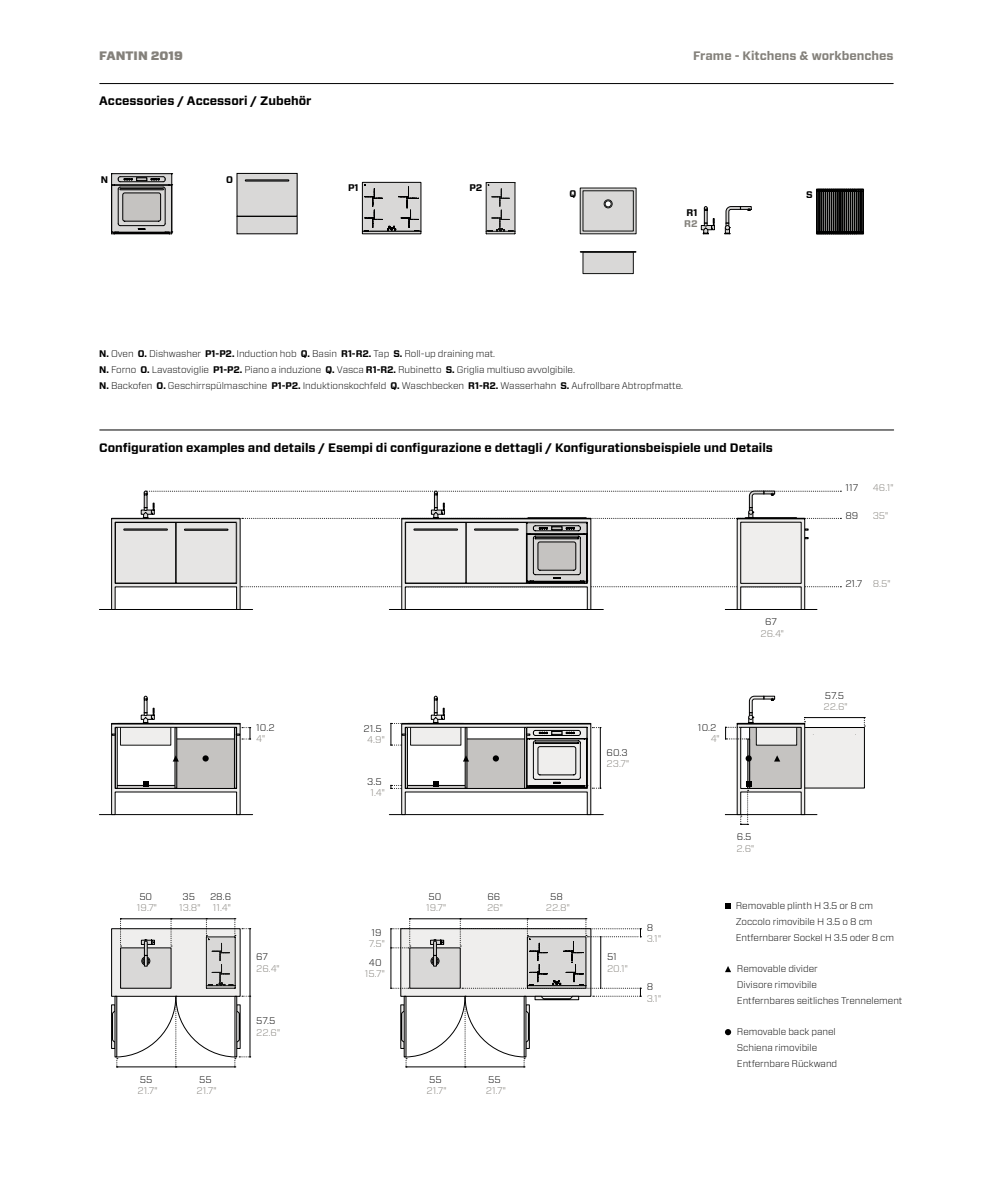
<style>
.page{position:relative;width:993px;height:1191px;background:#fff}
.page>*{position:absolute;margin:0;border:0;box-sizing:border-box;transform-origin:0 0}
.t1{font:700 12.25px "Forza";color:#000}
.t2{font:700 12.25px "Forza";color:#84817b}
.t3{font:900 12.25px "Forza";color:#84817b}
.t4{font:300 9.62px/15.8px "Forza";letter-spacing:-.005em;color:#000}
.t5{font:300 9.62px "Forza";color:#84817b}
.t6{font:700 9.62px "Forza";color:#000}
.t7{font:700 9.62px "Forza";color:#84817b}
.s1{font-weight:700}
.s2{color:#84817b}
</style>
<div class="page">
<div style="left:803px;top:727px;width:61px;height:61px;background:#efeeed"></div>
<div style="left:803px;top:727px;width:61px;height:61px;border:1px solid #000"></div>
<svg style="left:362px;top:182px;width:59px;height:52px;background:#b4b3b2"></svg>
<svg style="left:486px;top:182px;width:29px;height:52px;background:#b3b3b2"></svg>
<div style="left:582px;top:252px;width:51px;height:22px;background:#d9d8d7;border:1px solid #111211"></div>
<div style="left:580px;top:252px;width:56px;height:1px;border:1px solid #111211"></div>
<svg style="left:580px;top:188px;width:56px;height:46px;background:#c0bfbe"></svg>
<div style="left:604px;top:200px;width:8px;height:8px;border:1px solid #111211;border-radius:50%"></div>
<svg style="left:816px;top:192px;width:47px;height:39px;background:#2c2c2c"></svg>
<svg style="left:816px;top:231px;width:47px;height:3px"></svg>
<svg style="left:816px;top:189px;width:47px;height:3px"></svg>
<svg style="left:724px;top:206px;width:27px;height:28px"></svg>
<svg style="left:701px;top:206px;width:13px;height:28px"></svg>
<div style="left:237px;top:173px;width:60px;height:43px;background:#d9d8d7"></div>
<div style="left:237px;top:173px;width:60px;height:43px;border:1px solid #000"></div>
<div style="left:237px;top:216px;width:60px;height:18px;background:#d9d8d7"></div>
<div style="left:237px;top:216px;width:60px;height:18px;border:1px solid #000"></div>
<div style="left:245px;top:180px;width:44px;height:1px;border:1px solid #000"></div>
<svg style="left:111px;top:173px;width:62px;height:62px;background:#989796"></svg>
<hr style="left:100px;top:83px;width:792px;height:1px;background:#000">
<hr style="left:100px;top:429px;width:793px;height:1px;background:#000">
<hr style="left:99px;top:609px;width:153px;height:1px;background:#000">
<hr style="left:99px;top:814px;width:153px;height:1px;background:#000">
<hr style="left:724px;top:609px;width:93px;height:1px;background:#000">
<hr style="left:724px;top:814px;width:93px;height:1px;background:#000">
<hr style="left:389px;top:609px;width:214px;height:1px;background:#000">
<svg style="left:111px;top:491px;width:730px;height:118px"></svg>
<div style="left:176px;top:522px;width:60px;height:61px;background:#e6e5e4"></div>
<div style="left:184px;top:529px;width:44px;height:1px;border:1px solid #000"></div>
<hr style="left:249px;top:928px;width:1px;height:128px;background:#000">
<div style="left:112px;top:928px;width:128px;height:68px;background:#efeeed"></div>
<div style="left:111px;top:928px;width:129px;height:68px;border:1px solid #000"></div>
<div style="left:120px;top:948px;width:51px;height:40px;background:#d9d8d7"></div>
<svg style="left:141px;top:939px;width:14px;height:27px"></svg>
<svg style="left:111px;top:995px;width:140px;height:72px"></svg>
<hr style="left:120px;top:918px;width:115px;height:1px;background:#000">
<svg style="left:120px;top:918px;width:1px;height:28px"></svg>
<svg style="left:170px;top:918px;width:2px;height:28px"></svg>
<svg style="left:206px;top:918px;width:30px;height:70px"></svg>
<svg style="left:390px;top:918px;width:251px;height:149px"></svg>
<svg style="left:111px;top:696px;width:140px;height:118px"></svg>
<hr style="left:389px;top:814px;width:214px;height:1px;background:#000">
<div style="left:724px;top:1029px;width:7px;height:6px;background:#000;border-radius:50%"></div>
<svg style="left:725px;top:966px;width:6px;height:6px"></svg>
<svg style="left:725px;top:903px;width:5px;height:6px"></svg>
<hr style="left:804px;top:717px;width:60px;height:1px;background:#000">
<svg style="left:724px;top:696px;width:81px;height:129px"></svg>
<svg style="left:863px;top:717px;width:2px;height:9px"></svg>
<svg style="left:390px;top:696px;width:211px;height:118px"></svg>
<p class="t3" style="left:99px;top:48px;width:85px">FANTIN 2019</p>
<p class="t2" style="left:693px;top:48px;width:202px">Frame - Kitchens &amp; workbenches</p>
<p class="t1" style="left:99px;top:93px;width:214px">Accessories / Accessori / Zubehör</p>
<p class="t6" style="left:101px;top:173px;width:9px">N</p>
<p class="t6" style="left:226px;top:173px;width:8px">O</p>
<p class="t6" style="left:348px;top:182px;width:12px">P1</p>
<p class="t6" style="left:469px;top:182px;width:14px">P2</p>
<p class="t6" style="left:569px;top:187px;width:8px">Q</p>
<p class="t6" style="left:805px;top:188px;width:8px">S</p>
<p class="t6" style="left:686px;top:206px;width:12px">R1</p>
<p class="t7" style="left:684px;top:217px;width:15px">R2</p>
<p class="t4" style="left:99px;top:346px;width:585px"><span class="s1">N.</span> Oven <span class="s1">O.</span> Dishwasher <span class="s1">P1-P2.</span> Induction hob <span class="s1">Q.</span> Basin <span class="s1">R1-R2.</span> Tap <span class="s1">S.</span> Roll-up draining mat.<br><span class="s1">N.</span> Forno <span class="s1">O.</span> Lavastoviglie <span class="s1">P1-P2.</span> Piano a induzione <span class="s1">Q.</span> Vasca <span class="s1">R1-R2.</span> Rubinetto <span class="s1">S.</span> Griglia multiuso avvolgibile.<br><span class="s1">N.</span> Backofen <span class="s1">O.</span> Geschirrspülmaschine <span class="s1">P1-P2.</span> Induktionskochfeld <span class="s1">Q.</span> Waschbecken <span class="s1">R1-R2.</span> Wasserhahn <span class="s1">S.</span> Aufrollbare Abtropfmatte.</p>
<p class="t1" style="left:99px;top:439px;width:675px">Configuration examples and details / Esempi di configurazione e dettagli / Konfigurationsbeispiele und Details</p>
<p class="t4" style="left:256px;top:719px;width:20px">10.2</p>
<p class="t5" style="left:256px;top:732px;width:10px">4"</p>
<p class="t4" style="left:363px;top:720px;width:20px">21.5</p>
<p class="t5" style="left:367px;top:733px;width:19px">4.9"</p>
<p class="t4" style="left:367px;top:773px;width:16px">3.5</p>
<p class="t5" style="left:370px;top:786px;width:16px">1.4"</p>
<p class="t4" style="left:606px;top:744px;width:23px">60.3</p>
<p class="t5" style="left:606px;top:757px;width:24px">23.7"</p>
<p class="t4" style="left:697px;top:719px;width:20px">10.2</p>
<p class="t5" style="left:710px;top:732px;width:10px">4"</p>
<p class="t4" style="left:765px;top:614px;width:13px">67</p>
<p class="t5" style="left:760px;top:627px;width:25px">26.4"</p>
<p class="t4" style="left:736px;top:828px;width:16px">6.5</p>
<p class="t5" style="left:736px;top:841px;width:19px">2.6"</p>
<p class="t4" style="left:845px;top:480px;width:15px">117</p>
<p class="t5" style="left:872px;top:481px;width:22px">46.1"</p>
<p class="t4" style="left:845px;top:507px;width:14px">89</p>
<p class="t5" style="left:872px;top:508px;width:17px">35"</p>
<p class="t4" style="left:845px;top:575px;width:46px">21.7 <span class="s2">8.5"</span></p>
<p class="t4" style="left:824px;top:687px;width:21px">57.5</p>
<p class="t5" style="left:823px;top:700px;width:25px">22.6"</p>
<p class="t4" style="left:139px;top:888px;width:14px">50</p>
<p class="t5" style="left:137px;top:901px;width:22px">19.7"</p>
<p class="t4" style="left:182px;top:888px;width:14px">35</p>
<p class="t5" style="left:179px;top:901px;width:23px">13.8"</p>
<p class="t4" style="left:210px;top:888px;width:23px">28.6</p>
<p class="t5" style="left:213px;top:901px;width:20px">11.4"</p>
<p class="t4" style="left:140px;top:1071px;width:14px">55</p>
<p class="t5" style="left:137px;top:1084px;width:21px">21.7"</p>
<p class="t4" style="left:199px;top:1071px;width:14px">55</p>
<p class="t5" style="left:196px;top:1084px;width:21px">21.7"</p>
<p class="t4" style="left:256px;top:948px;width:13px">67</p>
<p class="t5" style="left:256px;top:961px;width:25px">26.4"</p>
<p class="t4" style="left:256px;top:1012px;width:21px">57.5</p>
<p class="t5" style="left:256px;top:1025px;width:25px">22.6"</p>
<p class="t4" style="left:371px;top:924px;width:12px">19</p>
<p class="t5" style="left:368px;top:937px;width:17px">7.5"</p>
<p class="t4" style="left:369px;top:954px;width:14px">40</p>
<p class="t5" style="left:364px;top:967px;width:21px">15.7"</p>
<p class="t4" style="left:428px;top:888px;width:14px">50</p>
<p class="t5" style="left:426px;top:901px;width:22px">19.7"</p>
<p class="t4" style="left:487px;top:888px;width:14px">66</p>
<p class="t5" style="left:487px;top:901px;width:17px">26"</p>
<p class="t4" style="left:429px;top:1071px;width:14px">55</p>
<p class="t5" style="left:426px;top:1084px;width:21px">21.7"</p>
<p class="t4" style="left:488px;top:1071px;width:14px">55</p>
<p class="t5" style="left:485px;top:1084px;width:21px">21.7"</p>
<p class="t4" style="left:550px;top:888px;width:14px">58</p>
<p class="t5" style="left:545px;top:901px;width:25px">22.8"</p>
<p class="t4" style="left:606px;top:948px;width:12px">51</p>
<p class="t5" style="left:606px;top:961px;width:22px">20.1"</p>
<p class="t4" style="left:646px;top:919px;width:8px">8</p>
<p class="t5" style="left:646px;top:932px;width:16px">3.1"</p>
<p class="t4" style="left:646px;top:978px;width:8px">8</p>
<p class="t5" style="left:646px;top:991px;width:16px">3.1"</p>
<p class="t4" style="left:735px;top:897px;width:160px">Removable plinth H 3.5 or 8 cm<br>Zoccolo rimovibile H 3.5 o 8 cm<br>Entfernbarer Sockel H 3.5 oder 8 cm</p>
<p class="t4" style="left:736px;top:960px;width:167px">Removable divider<br>Divisore rimovibile<br>Entfernbares seitliches Trennelement</p>
<p class="t4" style="left:736px;top:1023px;width:102px">Removable back panel<br>Schiena rimovibile<br>Entfernbare Rückwand</p>
</div>
